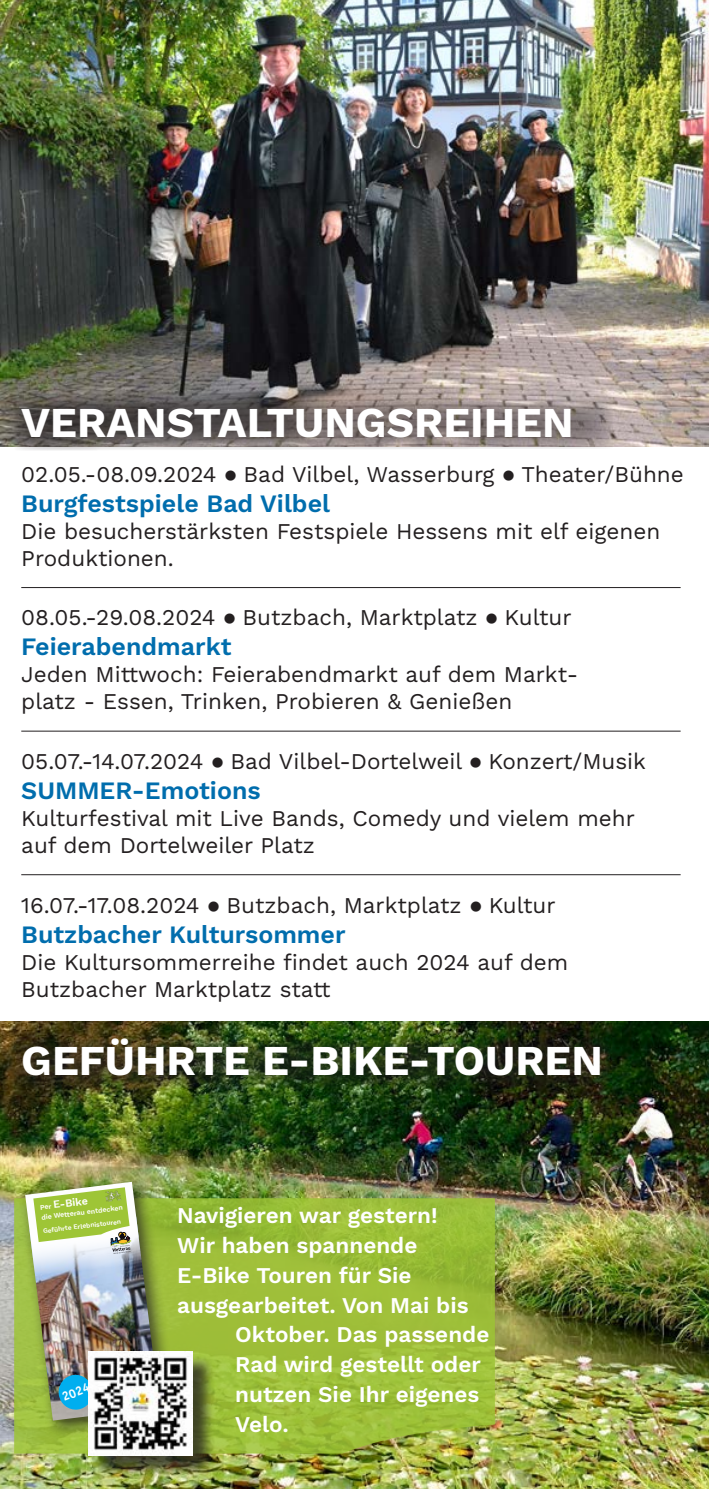
<style>
.page{position:relative;width:709px;height:1489px;background:#fff}
.page>*{position:absolute;margin:0;border:0;box-sizing:border-box;transform-origin:0 0}
.t1{font:700 42.5px "Work Sans";color:#fff}
.t2{font:600 25px "Work Sans";color:#006dad}
.t3{font:22.5px/27px "Work Sans";color:#231f20}
.t4{font:600 22.5px "Work Sans";color:#fff}
.t5{font:700 12.75px "Officina Sans";color:#fff}
.t6{font:600 10.75px "Work Sans";color:#fff}
.t7{font:600 7px "Work Sans";color:#fff}
.t8{font:600 6.5px "Work Sans";color:#fff}
.s1{font-size:7px}
</style>
<div class="page">
<img style="left:0;top:0;width:709px;height:446px">
<img style="left:0;top:1021px;width:709px;height:467px">
<svg style="left:14px;top:1198px;width:481px;height:255px;background:#9cbd3a"></svg>
<div style="left:18px;top:1174px;width:159px;height:264px;background:#231f20;opacity:.75"></div>
<img style="left:29px;top:1297px;width:131px;height:123px">
<img style="left:25px;top:1181px;width:135px;height:116px">
<svg style="left:58px;top:1373px;width:31px;height:37px"></svg>
<img style="left:105px;top:1189px;width:16px;height:12px">
<div style="left:91px;top:1353px;width:124px;height:125px;background:#231f20;opacity:.75"></div>
<img style="left:89px;top:1351px;width:104px;height:104px">
<img style="left:13px;top:1035px;width:601px;height:55px">
<hr style="left:21px;top:587px;width:659px;height:1px;background:#231f20">
<hr style="left:21px;top:730px;width:659px;height:1px;background:#231f20">
<hr style="left:21px;top:874px;width:659px;height:1px;background:#231f20">
<svg style="left:1px;top:391px;width:613px;height:59px;background:#7a7270"></svg>
<p class="t1" style="left:21px;top:390px;width:554px">VERANSTALTUNGSREIHEN</p>
<p class="t3" style="left:21px;top:459px;width:664px">02.05.-08.09.2024 ● Bad Vilbel, Wasserburg ● Theater/Bühne</p>
<p class="t2" style="left:21px;top:484px;width:310px">Burgfestspiele Bad Vilbel</p>
<p class="t3" style="left:21px;top:516px;width:640px">Die besucherstärksten Festspiele Hessens mit elf eigenen<br>Produktionen.</p>
<p class="t3" style="left:21px;top:603px;width:552px">08.05.-29.08.2024 ● Butzbach, Marktplatz ● Kultur</p>
<p class="t2" style="left:21px;top:628px;width:212px">Feierabendmarkt</p>
<p class="t3" style="left:21px;top:660px;width:558px">Jeden Mittwoch: Feierabendmarkt auf dem Markt&shy;platz - Essen, Trinken, Probieren &amp; Genießen</p>
<p class="t3" style="left:21px;top:746px;width:626px">05.07.-14.07.2024 ● Bad Vilbel-Dortelweil ● Konzert/Musik</p>
<p class="t2" style="left:21px;top:771px;width:241px">SUMMER-Emotions</p>
<p class="t3" style="left:21px;top:803px;width:615px">Kulturfestival mit Live Bands, Comedy und vielem mehr auf dem Dortelweiler Platz</p>
<p class="t3" style="left:21px;top:890px;width:536px">16.07.-17.08.2024 ● Butzbach, Marktplatz ● Kultur</p>
<p class="t2" style="left:21px;top:915px;width:326px">Butzbacher Kultursommer</p>
<p class="t3" style="left:21px;top:947px;width:548px">Die Kultursommerreihe findet auch 2024 auf dem<br>Butzbacher Marktplatz statt</p>
<p class="t1" style="left:21px;top:1028px;width:583px">GEFÜHRTE E-BIKE-TOUREN</p>
<p class="t6" style="left:39px;top:1198px;width:50px;rotate:-7deg"><span class="s1">Per</span> E-Bike</p>
<p class="t7" style="left:41px;top:1211px;width:83px;rotate:-7deg">die Wetterau entdecken</p>
<p class="t8" style="left:43px;top:1225px;width:80px;rotate:-7deg">Geführte Erlebnistouren</p>
<p class="t5" style="left:59px;top:1389px;width:30px;rotate:-22deg">2024</p>
<p class="t4" style="left:177px;top:1198px;width:262px">Navigieren war gestern!</p>
<p class="t4" style="left:177px;top:1228px;width:242px">Wir haben spannende</p>
<p class="t4" style="left:177px;top:1258px;width:236px">E-Bike Touren für Sie</p>
<p class="t4" style="left:177px;top:1287px;width:293px">ausgearbeitet. Von Mai bis</p>
<p class="t4" style="left:235px;top:1317px;width:256px">Oktober. Das passende</p>
<p class="t4" style="left:235px;top:1347px;width:247px">Rad wird gestellt oder</p>
<p class="t4" style="left:235px;top:1377px;width:246px">nutzen Sie Ihr eigenes</p>
<p class="t4" style="left:235px;top:1406px;width:55px">Velo.</p>
</div>
